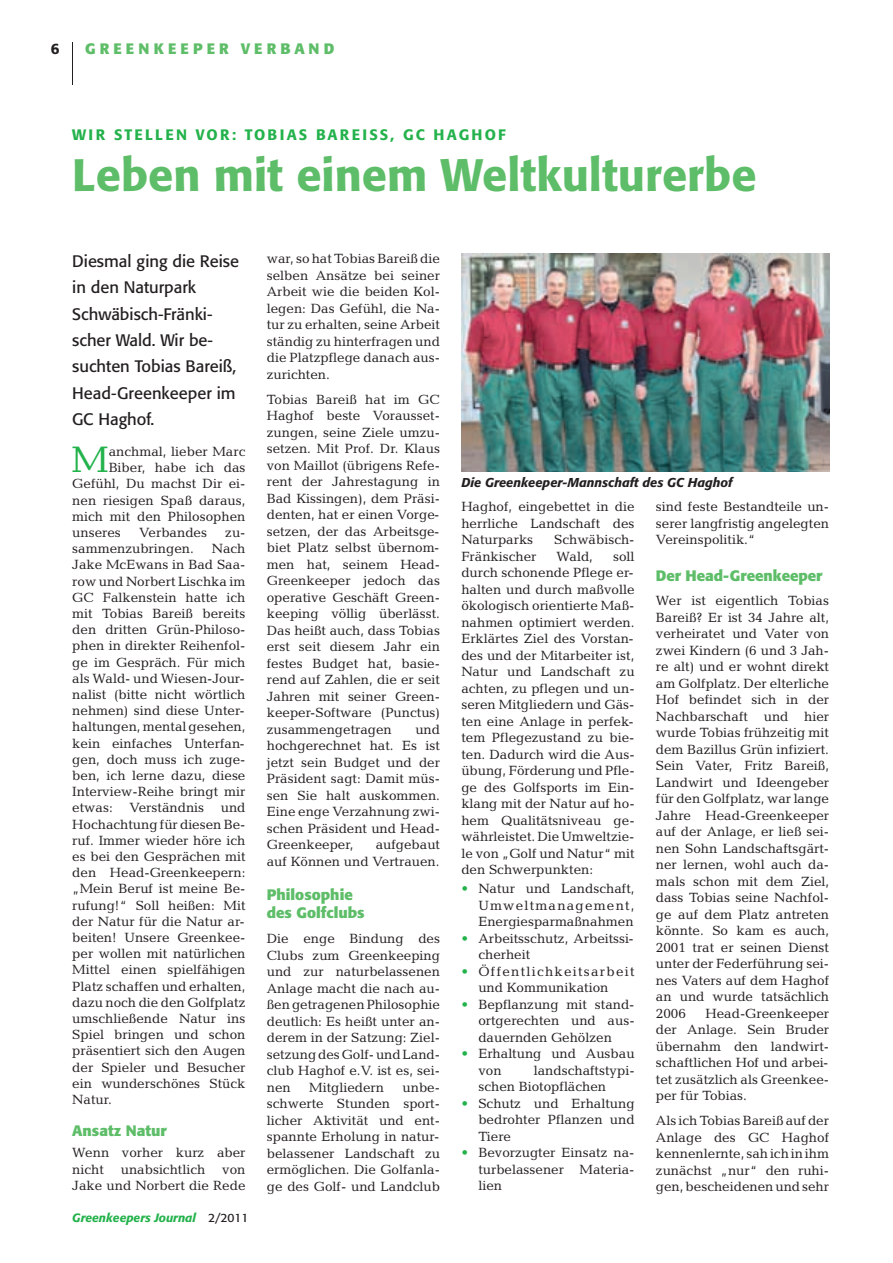
<style>
.page{position:relative;width:893px;height:1263px;background:#fff}
.page>*{position:absolute;margin:0;border:0;box-sizing:border-box;transform-origin:0 0}
.t1{font:500 45px "Formata";color:#5ebd68}
.t2{font:37.2px "Candida";color:#23b24b}
.t3{font:16.5px/26.2px "Formata";color:#231f20}
.t4{font:700 15px/18.8px "Formata";color:#5ebd68}
.t5{font:500 15px "Formata";letter-spacing:.15em;color:#23b24b}
.t6{font:700 15px "Formata";letter-spacing:.27em;color:#5ebd68}
.t7{font:500 15px "Formata";color:#231f20}
.t8{font:13.5px/16.5px "Candida";color:#231f20;text-align:justify}
.t9{font:13.5px/16.5px "Candida";letter-spacing:.095em;color:#231f20}
.t10{font:italic 500 12.75px "Formata";color:#231f20}
.t11{font:italic 500 12px "Formata";color:#23b24b}
.s1{font-weight:400;font-style:normal;color:#231f20}
.s2{color:#23b24b}
</style>
<div class="page">
<hr style="left:72px;top:43px;width:1px;height:42px;background:#231f20">
<img style="left:461px;top:254px;width:368px;height:218px">
<p class="t7" style="left:51px;top:40px;width:10px">6</p>
<p class="t6" style="left:85px;top:40px;width:251px">GREENKEEPER VERBAND</p>
<p class="t5" style="left:72px;top:125px;width:435px">WIR STELLEN VOR: TOBIAS BAREISS, GC HAGHOF</p>
<h1 class="t1" style="left:72px;top:147px;width:686px">Leben mit einem Weltkulturerbe</h1>
<p class="t3" style="left:72px;top:248px;width:168px">Diesmal ging die Reise in den Naturpark<br>Schwäbisch-Fränki&shy;scher Wald. Wir be&shy;suchten Tobias Bareiß,<br>Head-Greenkeeper im<br>GC Haghof.</p>
<h2 class="t2" style="left:72px;top:438px;width:39px">M</h2>
<p class="t8" style="left:109px;top:443px;width:138px">anchmal, lieber Marc</p>
<p class="t8" style="left:109px;top:459px;width:138px">Biber, habe ich das</p>
<p class="t8" style="left:72px;top:476px;width:175px">Gefühl, Du machst Dir ei-</p>
<p class="t8" style="left:72px;top:492px;width:175px">nen riesigen Spaß daraus,</p>
<p class="t8" style="left:72px;top:508px;width:175px">mich mit den Philosophen</p>
<p class="t8" style="left:72px;top:524px;width:50px">unseres</p>
<p class="t8" style="left:139px;top:524px;width:69px">Verbandes</p>
<p class="t8" style="left:225px;top:524px;width:22px">zu-</p>
<p class="t8" style="left:72px;top:540px;width:123px">sammenzubringen.</p>
<p class="t8" style="left:72px;top:540px;width:175px;text-indent:139px">Nach Jake McEwans in Bad Saa&shy;row und Norbert Lischka im GC Falkenstein hatte ich mit Tobias Bareiß bereits den dritten Grün-Philoso&shy;phen in direkter Reihenfol&shy;ge im Gespräch. Für mich als Wald- und Wiesen-Jour&shy;nalist (bitte nicht wörtlich nehmen) sind diese Unter&shy;haltungen, mental gesehen, kein einfaches Unterfan&shy;gen, doch muss ich zuge&shy;ben, ich lerne dazu, diese Interview-Reihe bringt mir etwas: Verständnis und Hochachtung für diesen Be&shy;ruf. Immer wieder höre ich es bei den Gesprächen mit den Head-Greenkeepern: „Mein Beruf ist meine Be&shy;rufung!“ Soll heißen: Mit der Natur für die Natur ar&shy;beiten! Unsere Greenkee&shy;per wollen mit natürlichen Mittel einen spielfähigen Platz schaffen und erhalten, dazu noch die den Golfplatz umschließende Natur ins Spiel bringen und schon präsentiert sich den Augen der Spieler und Besucher ein wunderschönes Stück Natur.</p>
<p class="t4" style="left:72px;top:1121px;width:96px">Ansatz Natur</p>
<p class="t8" style="left:72px;top:1144px;width:175px">Wenn vorher kurz aber nicht unabsichtlich von Jake und Norbert die Rede</p>
<p class="t11" style="left:72px;top:1210px;width:178px">Greenkeepers Journal <span class="s1">2/2011</span></p>
<p class="t8" style="left:267px;top:250px;width:175px">war, so hat Tobias Bareiß die selben Ansätze bei seiner Arbeit wie die beiden Kol&shy;legen: Das Gefühl, die Na&shy;tur zu erhalten, seine Arbeit ständig zu hinterfragen und die Platzpflege danach aus&shy;zurichten.</p>
<p class="t8" style="left:267px;top:391px;width:175px">Tobias Bareiß hat im GC Haghof beste Vorausset&shy;zungen, seine Ziele umzu&shy;setzen. Mit Prof. Dr. Klaus von Maillot (übrigens Refe&shy;rent der Jahrestagung in Bad Kissingen), dem Präsi&shy;denten, hat er einen Vorge&shy;setzen, der das Arbeitsge&shy;biet Platz selbst übernom&shy;men hat, seinem Head-Greenkeeper jedoch das operative Geschäft Green&shy;keeping völlig überlässt.<br>Das heißt auch, dass Tobias erst seit diesem Jahr ein festes Budget hat, basie&shy;rend auf Zahlen, die er seit Jahren mit seiner Green&shy;keeper-Software (Punctus) zusammengetragen</p>
<p class="t8" style="left:267px;top:721px;width:175px;text-indent:148px">und hochgerechnet hat. Es ist jetzt sein Budget und der Präsident sagt: Damit müs&shy;sen Sie halt auskommen.<br>Eine enge Verzahnung zwi&shy;schen Präsident und Head-Greenkeeper,</p>
<p class="t8" style="left:267px;top:836px;width:175px;text-align:right">aufgebaut<br>auf Können und Vertrauen.</p>
<p class="t4" style="left:267px;top:885px;width:99px">Philosophie des Golfclubs</p>
<p class="t8" style="left:267px;top:930px;width:175px">Die enge Bindung des Clubs zum Greenkeeping und zur naturbelassenen Anlage macht die nach au&shy;ßen getragenen Philosophie deutlich: Es heißt unter an&shy;derem in der Satzung: Ziel&shy;setzung des Golf- und Land&shy;club Haghof e.V. ist es, sei&shy;nen</p>
<p class="t8" style="left:267px;top:1079px;width:175px;text-indent:136px">unbe&shy;schwerte Stunden sport&shy;licher Aktivität und ent&shy;spannte Erholung in natur&shy;belassener Landschaft zu ermöglichen. Die Golfanla&shy;ge des Golf- und Landclub</p>
<p class="t8" style="left:309px;top:1079px;width:76px">Mitgliedern</p>
<p class="t10" style="left:461px;top:474px;width:273px">Die Greenkeeper-Mannschaft des GC Haghof</p>
<p class="t8" style="left:461px;top:499px;width:175px">Haghof, eingebettet in die herrliche Landschaft des Naturparks</p>
<p class="t8" style="left:554px;top:532px;width:82px">Schwäbisch-</p>
<p class="t8" style="left:461px;top:548px;width:175px;text-indent:152px">soll durch schonende Pflege er&shy;halten und durch maßvolle ökologisch orientierte Maß&shy;nahmen optimiert werden.<br>Erklärtes Ziel des Vorstan&shy;des und der Mitarbeiter ist, Natur und Landschaft zu achten, zu pflegen und un&shy;seren Mitgliedern und Gäs&shy;ten eine Anlage in perfek&shy;tem Pflegezustand zu bie&shy;ten. Dadurch wird die Aus&shy;übung, Förderung und Pfle&shy;ge des Golfsports im Ein&shy;klang mit der Natur auf ho&shy;hem Qualitätsniveau ge&shy;währleistet. Die Umweltzie&shy;le von „Golf und Natur“ mit den Schwerpunkten:</p>
<p class="t8" style="left:478px;top:880px;width:158px;text-indent:-17px"><span class="s2">•</span> Natur und Landschaft, Umweltmanagement, Energiesparmaßnahmen</p>
<p class="t8" style="left:478px;top:930px;width:157px;text-indent:-17px"><span class="s2">•</span> Arbeitsschutz, Arbeitssi&shy;cherheit</p>
<p class="t9" style="left:478px;top:963px;width:158px;text-indent:-17px"><span class="s2">•</span> Öffentlichkeitsarbeit und Kommunikation</p>
<p class="t8" style="left:478px;top:996px;width:158px;text-indent:-17px"><span class="s2">•</span> Bepflanzung mit stand&shy;ortgerechten und aus&shy;dauernden Gehölzen</p>
<p class="t8" style="left:478px;top:1045px;width:158px;text-indent:-17px"><span class="s2">•</span> Erhaltung und Ausbau von</p>
<p class="t8" style="left:461px;top:548px;width:77px">Fränkischer</p>
<p class="t8" style="left:557px;top:548px;width:38px">Wald,</p>
<p class="t8" style="left:478px;top:1062px;width:158px;text-indent:55px">landschaftstypi&shy;schen Biotopflächen</p>
<p class="t8" style="left:478px;top:1095px;width:158px;text-indent:-17px"><span class="s2">•</span> Schutz und Erhaltung bedrohter Pflanzen und Tiere</p>
<p class="t8" style="left:478px;top:1144px;width:158px;text-indent:-17px"><span class="s2">•</span> Bevorzugter Einsatz na&shy;turbelassener Materia&shy;lien</p>
<p class="t8" style="left:656px;top:498px;width:175px">sind feste Bestandteile un&shy;serer langfristig angelegten Vereinspolitik.“</p>
<p class="t4" style="left:656px;top:566px;width:168px">Der Head-Greenkeeper</p>
<p class="t8" style="left:656px;top:592px;width:175px">Wer ist eigentlich Tobias Bareiß? Er ist 34 Jahre alt, verheiratet und Vater von zwei Kindern (6 und 3 Jah&shy;re alt) und er wohnt direkt am Golfplatz. Der elterliche Hof befindet sich in der Nachbarschaft und hier wurde Tobias frühzeitig mit dem Bazillus Grün infiziert.<br>Sein Vater, Fritz Bareiß, Landwirt und Ideengeber für den Golfplatz, war lange Jahre Head-Greenkeeper auf der Anlage, er ließ sei&shy;nen Sohn Landschaftsgärt&shy;ner lernen, wohl auch da&shy;mals schon mit dem Ziel, dass Tobias seine Nachfol&shy;ge auf dem Platz antreten könnte. So kam es auch, 2001 trat er seinen Dienst unter der Federführung sei&shy;nes Vaters auf dem Haghof an und wurde tatsächlich 2006</p>
<p class="t8" style="left:656px;top:1005px;width:175px;text-indent:50px">Head-Greenkeeper der Anlage. Sein Bruder übernahm den landwirt&shy;schaftlichen Hof und arbei&shy;tet zusätzlich als Greenkee&shy;per für Tobias.</p>
<p class="t8" style="left:656px;top:1112px;width:175px">Als ich Tobias Bareiß auf der Anlage des GC Haghof kennenlernte, sah ich in ihm zunächst „nur“ den ruhi&shy;gen, bescheidenen und sehr</p>
</div>
